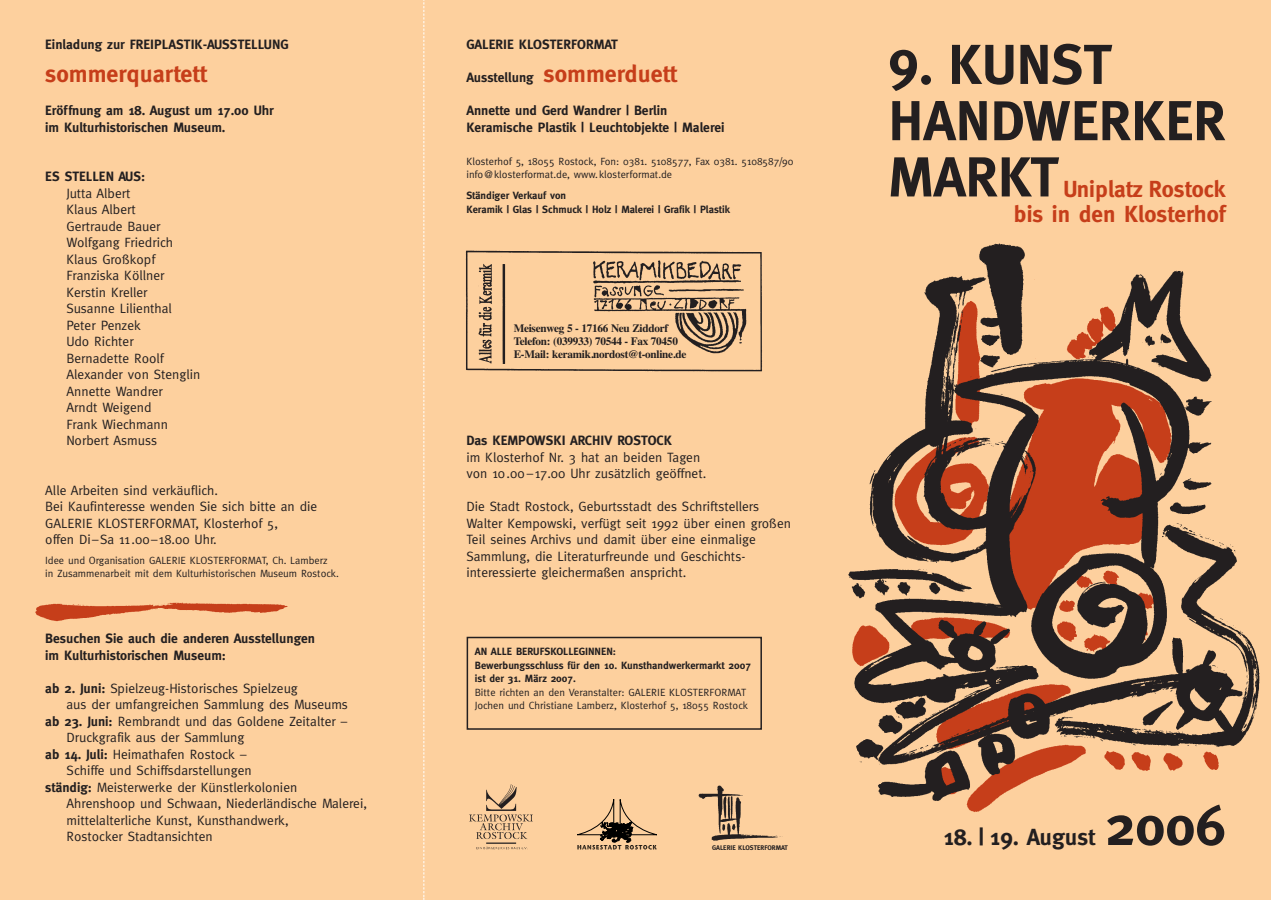
<style>
.page{position:relative;width:1271px;height:900px;background:#fff}
.page>*{position:absolute;margin:0;border:0;box-sizing:border-box;transform-origin:0 0}
.t1{font:700 56.25px/56.2px "Meta";color:#231f20}
.t2{font:700 24px "Meta";color:#c63e1a}
.t3{font:700 23.25px/25.2px "Meta";color:#c63e1a;text-align:right}
.t4{font:700 23.25px "Meta";color:#231f20}
.t5{font:13.5px/16.5px "Meta";color:#231f20}
.t6{font:700 13.5px/16.5px "Meta";color:#231f20}
.t7{font:700 11.25px/12.8px "Times";letter-spacing:-.025em;color:#231f20}
.t8{font:10.5px/13.5px "Meta";color:#231f20}
.t9{font:700 10.5px/13.5px "Meta";color:#231f20}
.t10{font:700 6.75px "Meta";color:#231f20}
.s1{font-weight:700}
.s2{font-size:24px;color:#c63e1a}
</style>
<div class="page">
<div style="left:0;top:0;width:1270px;height:900px;background:#fdd09e"></div>
<img style="left:848px;top:243px;width:412px;height:569px">
<svg style="left:577px;top:799px;width:80px;height:50px"></svg>
<img style="left:698px;top:785px;width:85px;height:56px">
<img style="left:469px;top:784px;width:64px;height:66px">
<div style="left:466px;top:637px;width:296px;height:93px;border:2px solid #231f20"></div>
<svg style="left:423px;top:0;width:1px;height:900px"></svg>
<img style="left:465px;top:250px;width:297px;height:122px">
<img style="left:35px;top:602px;width:253px;height:20px">
<p class="t6" style="left:45px;top:37px;width:245px">Einladung zur FREIPLASTIK-AUSSTELLUNG</p>
<h2 class="t2" style="left:45px;top:64px;width:163px">sommerquartett</h2>
<p class="t6" style="left:45px;top:103px;width:230px">Eröffnung am 18. August um 17.00 Uhr im Kulturhistorischen Museum.</p>
<p class="t6" style="left:45px;top:169px;width:101px">ES STELLEN AUS:</p>
<p class="t5" style="left:67px;top:185px;width:135px">Jutta Albert<br>Klaus Albert<br>Gertraude Bauer<br>Wolfgang Friedrich<br>Klaus Großkopf<br>Franziska Köllner<br>Kerstin Kreller<br>Susanne Lilienthal<br>Peter Penzek<br>Udo Richter<br>Bernadette Roolf<br>Alexander von Stenglin<br>Annette Wandrer<br>Arndt Weigend<br>Frank Wiechmann<br>Norbert Asmuss</p>
<p class="t5" style="left:45px;top:482px;width:273px">Alle Arbeiten sind verkäuflich.<br>Bei Kaufinteresse wenden Sie sich bitte an die GALERIE KLOSTERFORMAT, Klosterhof 5,<br>offen Di–Sa 11.00–18.00 Uhr.</p>
<p class="t8" style="left:45px;top:554px;width:295px">Idee und Organisation GALERIE KLOSTERFORMAT, Ch. Lamberz<br>in Zusammenarbeit mit dem Kulturhistorischen Museum Rostock.</p>
<p class="t6" style="left:45px;top:631px;width:271px">Besuchen Sie auch die anderen Ausstellungen im Kulturhistorischen Museum:</p>
<p class="t5" style="left:45px;top:680px;width:254px"><span class="s1">ab 2. Juni:</span> Spielzeug-Historisches Spielzeug</p>
<p class="t5" style="left:67px;top:697px;width:283px">aus der umfangreichen Sammlung des Museums</p>
<p class="t5" style="left:45px;top:713px;width:303px"><span class="s1">ab 23. Juni:</span> Rembrandt und das Goldene Zeitalter –</p>
<p class="t5" style="left:67px;top:730px;width:179px">Druckgrafik aus der Sammlung</p>
<p class="t5" style="left:45px;top:746px;width:203px"><span class="s1">ab 14. Juli:</span> Heimathafen Rostock –</p>
<p class="t5" style="left:67px;top:763px;width:187px">Schiffe und Schiffsdarstellungen</p>
<p class="t5" style="left:45px;top:779px;width:253px"><span class="s1">ständig:</span> Meisterwerke der Künstlerkolonien</p>
<p class="t5" style="left:67px;top:796px;width:302px">Ahrenshoop und Schwaan, Niederländische Malerei,</p>
<p class="t5" style="left:67px;top:812px;width:224px">mittelalterliche Kunst, Kunsthandwerk,</p>
<p class="t5" style="left:67px;top:829px;width:148px">Rostocker Stadtansichten</p>
<p class="t6" style="left:466px;top:37px;width:153px">GALERIE KLOSTERFORMAT</p>
<p class="t6" style="left:466px;top:70px;width:212px">Ausstellung <span class="s2">sommerduett</span></p>
<p class="t6" style="left:466px;top:103px;width:259px">Annette und Gerd Wandrer | Berlin<br>Keramische Plastik | Leuchtobjekte | Malerei</p>
<p class="t8" style="left:466px;top:155px;width:328px">Klosterhof 5, 18055 Rostock, Fon: 0381. 5108577, Fax 0381. 5108587/90 info@klosterformat.de, www.klosterformat.de</p>
<p class="t9" style="left:466px;top:189px;width:265px">Ständiger Verkauf von<br>Keramik | Glas | Schmuck | Holz | Malerei | Grafik | Plastik</p>
<p class="t7" style="left:513px;top:323px;width:174px">Meisenweg 5 - 17166 Neu Ziddorf<br>Telefon: (039933) 70544 - Fax 70450<br>E-Mail: keramik.nordost@t-online.de</p>
<p class="t6" style="left:466px;top:433px;width:207px">Das KEMPOWSKI ARCHIV ROSTOCK</p>
<p class="t5" style="left:466px;top:449px;width:241px">im Klosterhof Nr. 3 hat an beiden Tagen von 10.00 –17.00 Uhr zusätzlich geöffnet.</p>
<p class="t5" style="left:466px;top:499px;width:326px">Die Stadt Rostock, Geburtsstadt des Schriftstellers Walter Kempowski, verfügt seit 1992 über einen großen Teil seines Archivs und damit über eine einmalige Sammlung, die Literaturfreunde und Geschichts&shy;interessierte gleichermaßen anspricht.</p>
<p class="t9" style="left:475px;top:645px;width:277px">AN ALLE BERUFSKOLLEGINNEN:<br>Bewerbungsschluss für den 10. Kunsthandwerkermarkt 2007 ist der 31. März 2007.</p>
<p class="t8" style="left:475px;top:686px;width:275px">Bitte richten an den Veranstalter: GALERIE KLOSTERFORMAT<br>Jochen und Christiane Lamberz, Klosterhof 5, 18055 Rostock</p>
<p class="t10" style="left:712px;top:845px;width:77px">GALERIE KLOSTERFORMAT</p>
<h1 class="t1" style="left:888px;top:40px;width:339px">9. KUNST<br>HANDWERKER<br>MARKT</h1>
<h3 class="t3" style="left:1014px;top:178px;width:213px">Uniplatz Rostock<br>bis in den Klosterhof</h3>
<h3 class="t4" style="left:943px;top:828px;width:153px">18. | 19. August</h3>
<h1 class="t1" style="left:1105px;top:801px;width:122px">2006</h1>
</div>
